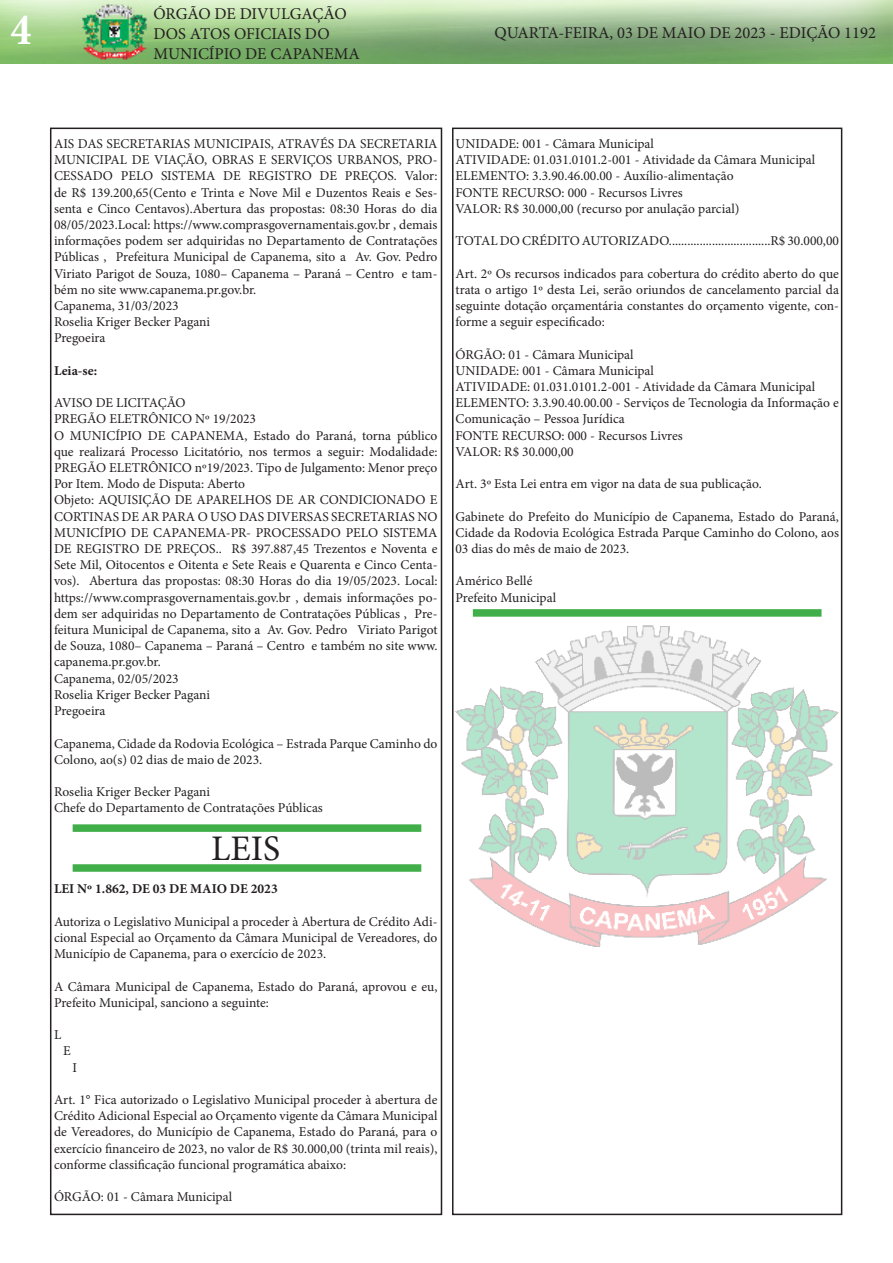
<style>
.page{position:relative;width:893px;height:1263px;background:#fff}
.page>*{position:absolute;margin:0;border:0;box-sizing:border-box;transform-origin:0 0}
.t1{font:700 condensed 45px "Minion Pro";color:#fff}
.t2{font:36px "Minion Pro";color:#231f20}
.t3{font:16.5px/19.8px "Minion Pro";color:#231f20}
.t4{font:13.5px/16.2px "Minion Pro";color:#231f20;text-align:justify}
.t5{font:700 13.5px "Minion Pro";color:#231f20}
</style>
<div class="page">
<div style="left:50px;top:128px;width:392px;height:1087px;border:2px solid #231f20"></div>
<img style="left:0;top:0;width:893px;height:64px">
<div style="left:452px;top:128px;width:390px;height:1087px;border:2px solid #231f20"></div>
<div style="left:73px;top:824px;width:348px;height:8px;background:#40ae49"></div>
<div style="left:73px;top:864px;width:348px;height:8px;background:#40ae49"></div>
<div style="left:473px;top:609px;width:348px;height:8px;background:#40ae49"></div>
<img style="left:455px;top:625px;width:384px;height:322px">
<h1 class="t1" style="left:11px;top:-1px;width:22px">4</h1>
<p class="t3" style="left:153px;top:4px;width:208px">ÓRGÃO DE DIVULGAÇÃO<br>DOS ATOS OFICIAIS DO<br>MUNICÍPIO DE CAPANEMA</p>
<p class="t3" style="left:495px;top:23px;width:383px">QUARTA-FEIRA, 03 DE MAIO DE 2023 - EDIÇÃO 1192</p>
<p class="t4" style="left:54px;top:136px;width:385px">AIS DAS SECRETARIAS MUNICIPAIS, ATRAVÉS DA SECRETARIA MUNICIPAL DE VIAÇÃO, OBRAS E SERVIÇOS URBANOS, PRO-CESSADO PELO SISTEMA DE REGISTRO DE PREÇOS. Valor: de R$ 139.200,65(Cento e Trinta e Nove Mil e Duzentos Reais e Ses&shy;senta e Cinco Centavos).Abertura das propostas: 08:30 Horas do dia 08/05/2023.Local: https://www.comprasgovernamentais.gov.br , demais informações podem ser adquiridas no Departamento de Contratações Públicas , Prefeitura Municipal de Capanema, sito a Av. Gov. Pedro Viriato Parigot de Souza, 1080– Capanema – Paraná – Centro e tam&shy;bém no site www.capanema.pr.gov.br.</p>
<p class="t4" style="left:54px;top:298px;width:126px">Capanema, 31/03/2023</p>
<p class="t4" style="left:54px;top:314px;width:158px">Roselia Kriger Becker Pagani</p>
<p class="t4" style="left:54px;top:330px;width:53px">Pregoeira</p>
<p class="t5" style="left:54px;top:361px;width:45px">Leia-se:</p>
<p class="t4" style="left:54px;top:395px;width:133px">AVISO DE LICITAÇÃO</p>
<p class="t4" style="left:54px;top:411px;width:204px">PREGÃO ELETRÔNICO Nº 19/2023</p>
<p class="t4" style="left:54px;top:427px;width:385px">O MUNICÍPIO DE CAPANEMA, Estado do Paraná, torna público que realizará Processo Licitatório, nos termos a seguir: Modalidade:<br>PREGÃO ELETRÔNICO nº19/2023. Tipo de Julgamento: Menor preço Por Item. Modo de Disputa: Aberto</p>
<p class="t4" style="left:54px;top:492px;width:385px">Objeto: AQUISIÇÃO DE APARELHOS DE AR CONDICIONADO E CORTINAS DE AR PARA O USO DAS DIVERSAS SECRETARIAS NO MUNICÍPIO DE CAPANEMA-PR- PROCESSADO PELO SISTEMA DE REGISTRO DE PREÇOS.. R$ 397.887,45 Trezentos e Noventa e Sete Mil, Oitocentos e Oitenta e Sete Reais e Quarenta e Cinco Centa&shy;vos). Abertura das propostas: 08:30 Horas do dia 19/05/2023. Local: https://www.comprasgovernamentais.gov.br , demais informações po&shy;dem ser adquiridas no Departamento de Contratações Públicas , Pre&shy;feitura Municipal de Capanema, sito a Av. Gov. Pedro Viriato Parigot de Souza, 1080– Capanema – Paraná – Centro e também no site www. capanema.pr.gov.br.</p>
<p class="t4" style="left:54px;top:670px;width:126px">Capanema, 02/05/2023</p>
<p class="t4" style="left:54px;top:686px;width:158px">Roselia Kriger Becker Pagani</p>
<p class="t4" style="left:54px;top:703px;width:53px">Pregoeira</p>
<p class="t4" style="left:54px;top:735px;width:385px">Capanema, Cidade da Rodovia Ecológica – Estrada Parque Caminho do<br>Colono, ao(s) 02 dias de maio de 2023.</p>
<p class="t4" style="left:54px;top:784px;width:158px">Roselia Kriger Becker Pagani</p>
<p class="t4" style="left:54px;top:800px;width:270px">Chefe do Departamento de Contratações Públicas</p>
<p class="t2" style="left:211px;top:824px;width:71px">LEIS</p>
<p class="t5" style="left:54px;top:879px;width:225px">LEI Nº 1.862, DE 03 DE MAIO DE 2023</p>
<p class="t4" style="left:54px;top:913px;width:385px">Autoriza o Legislativo Municipal a proceder à Abertura de Crédito Adi&shy;cional Especial ao Orçamento da Câmara Municipal de Vereadores, do Município de Capanema, para o exercício de 2023.</p>
<p class="t4" style="left:54px;top:978px;width:385px">A Câmara Municipal de Capanema, Estado do Paraná, aprovou e eu,<br>Prefeito Municipal, sanciono a seguinte:</p>
<p class="t4" style="left:54px;top:1027px;width:9px">L</p>
<p class="t4" style="left:63px;top:1043px;width:9px">E</p>
<p class="t4" style="left:72px;top:1059px;width:6px">I</p>
<p class="t4" style="left:54px;top:1091px;width:385px">Art. 1° Fica autorizado o Legislativo Municipal proceder à abertura de Crédito Adicional Especial ao Orçamento vigente da Câmara Municipal de Vereadores, do Município de Capanema, Estado do Paraná, para o exercício financeiro de 2023, no valor de R$ 30.000,00 (trinta mil reais), conforme classificação funcional programática abaixo:</p>
<p class="t4" style="left:54px;top:1189px;width:180px">ÓRGÃO: 01 - Câmara Municipal</p>
<p class="t4" style="left:455px;top:136px;width:200px">UNIDADE: 001 - Câmara Municipal</p>
<p class="t4" style="left:455px;top:152px;width:361px">ATIVIDADE: 01.031.0101.2-001 - Atividade da Câmara Municipal</p>
<p class="t4" style="left:455px;top:168px;width:280px">ELEMENTO: 3.3.90.46.00.00 - Auxílio-alimentação</p>
<p class="t4" style="left:455px;top:184px;width:229px">FONTE RECURSO: 000 - Recursos Livres</p>
<p class="t4" style="left:455px;top:200px;width:285px">VALOR: R$ 30.000,00 (recurso por anulação parcial)</p>
<p class="t4" style="left:455px;top:233px;width:385px">TOTAL DO CRÉDITO AUTORIZADO.................................R$ 30.000,00</p>
<p class="t4" style="left:455px;top:265px;width:385px">Art. 2º Os recursos indicados para cobertura do crédito aberto do que trata o artigo 1º desta Lei, serão oriundos de cancelamento parcial da seguinte dotação orçamentária constantes do orçamento vigente, con&shy;forme a seguir especificado:</p>
<p class="t4" style="left:455px;top:346px;width:180px">ÓRGÃO: 01 - Câmara Municipal</p>
<p class="t4" style="left:455px;top:362px;width:200px">UNIDADE: 001 - Câmara Municipal</p>
<p class="t4" style="left:455px;top:379px;width:361px">ATIVIDADE: 01.031.0101.2-001 - Atividade da Câmara Municipal</p>
<p class="t4" style="left:455px;top:395px;width:385px">ELEMENTO: 3.3.90.40.00.00 - Serviços de Tecnologia da Informação e<br>Comunicação – Pessoa Jurídica</p>
<p class="t4" style="left:455px;top:427px;width:229px">FONTE RECURSO: 000 - Recursos Livres</p>
<p class="t4" style="left:455px;top:443px;width:120px">VALOR: R$ 30.000,00</p>
<p class="t4" style="left:455px;top:476px;width:308px">Art. 3º Esta Lei entra em vigor na data de sua publicação.</p>
<p class="t4" style="left:455px;top:508px;width:385px">Gabinete do Prefeito do Município de Capanema, Estado do Paraná, Cidade da Rodovia Ecológica Estrada Parque Caminho do Colono, aos 03 dias do mês de maio de 2023.</p>
<p class="t4" style="left:455px;top:573px;width:78px">Américo Bellé</p>
<p class="t4" style="left:455px;top:589px;width:102px">Prefeito Municipal</p>
</div>
